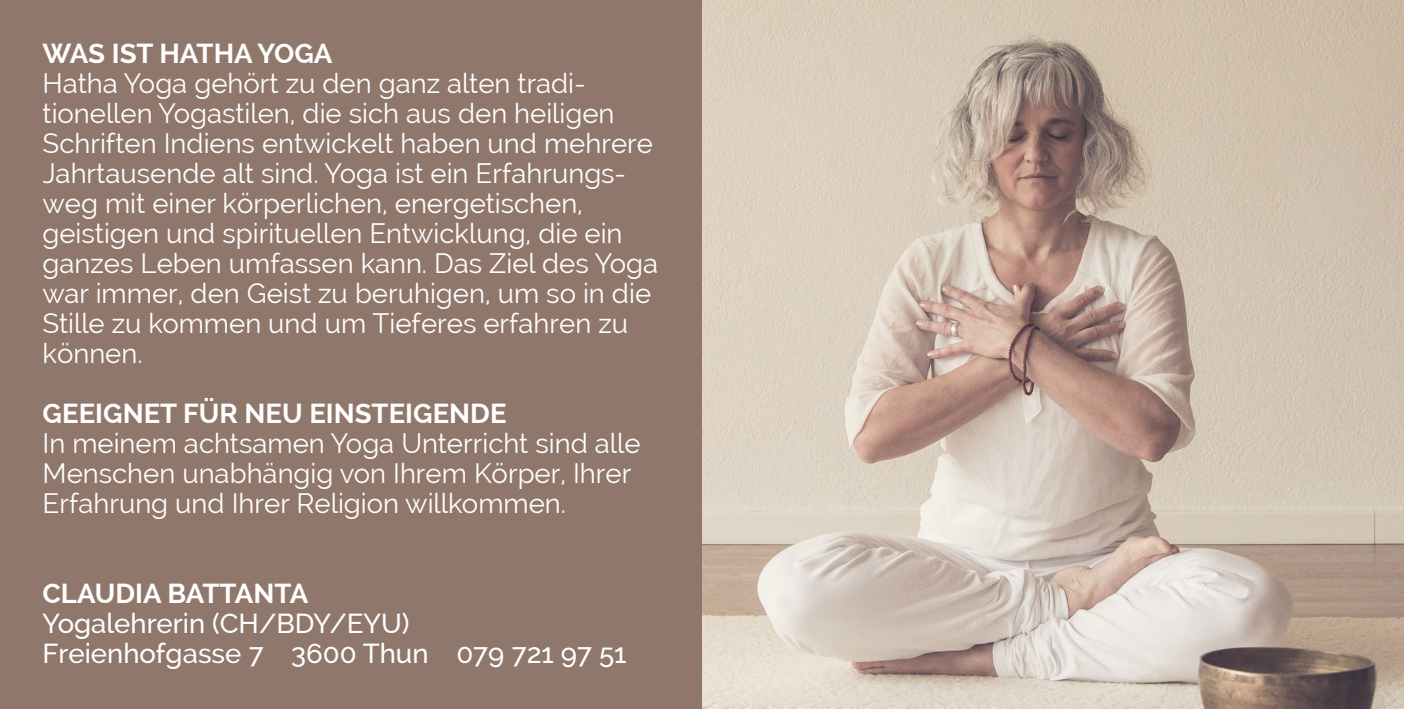
<style>
.page{position:relative;width:1404px;height:709px;background:#fff}
.page>*{position:absolute;margin:0;border:0;box-sizing:border-box;transform-origin:0 0}
.t1{font:27.5px/30px "Raleway";color:#fff}
.t2{font:500 27.5px "Raleway";color:#fff}
.t3{font:700 27.5px "Raleway";color:#fff}
</style>
<div class="page">
<div style="left:0;top:0;width:702px;height:709px;background:#90776c"></div>
<img style="left:702px;top:0;width:701px;height:709px">
<p class="t3" style="left:43px;top:37px;width:291px">WAS IST HATHA YOGA</p>
<p class="t1" style="left:43px;top:68px;width:544px">Hatha Yoga gehört zu den ganz alten tradi-</p>
<p class="t1" style="left:43px;top:98px;width:573px">tionellen Yogastilen, die sich aus den heiligen</p>
<p class="t1" style="left:43px;top:128px;width:617px">Schriften Indiens entwickelt haben und mehrere Jahrtausende alt sind. Yoga ist ein Erfahrungs&shy;weg mit einer körperlichen, energetischen, geistigen und spirituellen Entwicklung, die ein ganzes Leben umfassen kann. Das Ziel des Yoga war immer, den Geist zu beruhigen, um so in die Stille zu kommen und um Tieferes erfahren zu können.</p>
<p class="t3" style="left:43px;top:397px;width:465px">GEEIGNET FÜR NEU EINSTEIGENDE</p>
<p class="t1" style="left:43px;top:428px;width:599px">In meinem achtsamen Yoga Unterricht sind alle<br>Menschen unabhängig von Ihrem Körper, Ihrer<br>Erfahrung und Ihrer Religion willkommen.</p>
<p class="t3" style="left:43px;top:577px;width:267px">CLAUDIA BATTANTA</p>
<p class="t2" style="left:43px;top:607px;width:368px">Yogalehrerin (CH/BDY/EYU)</p>
<p class="t2" style="left:43px;top:637px;width:585px">Freienhofgasse 7 3600 Thun 079 721 97 51</p>
</div>
